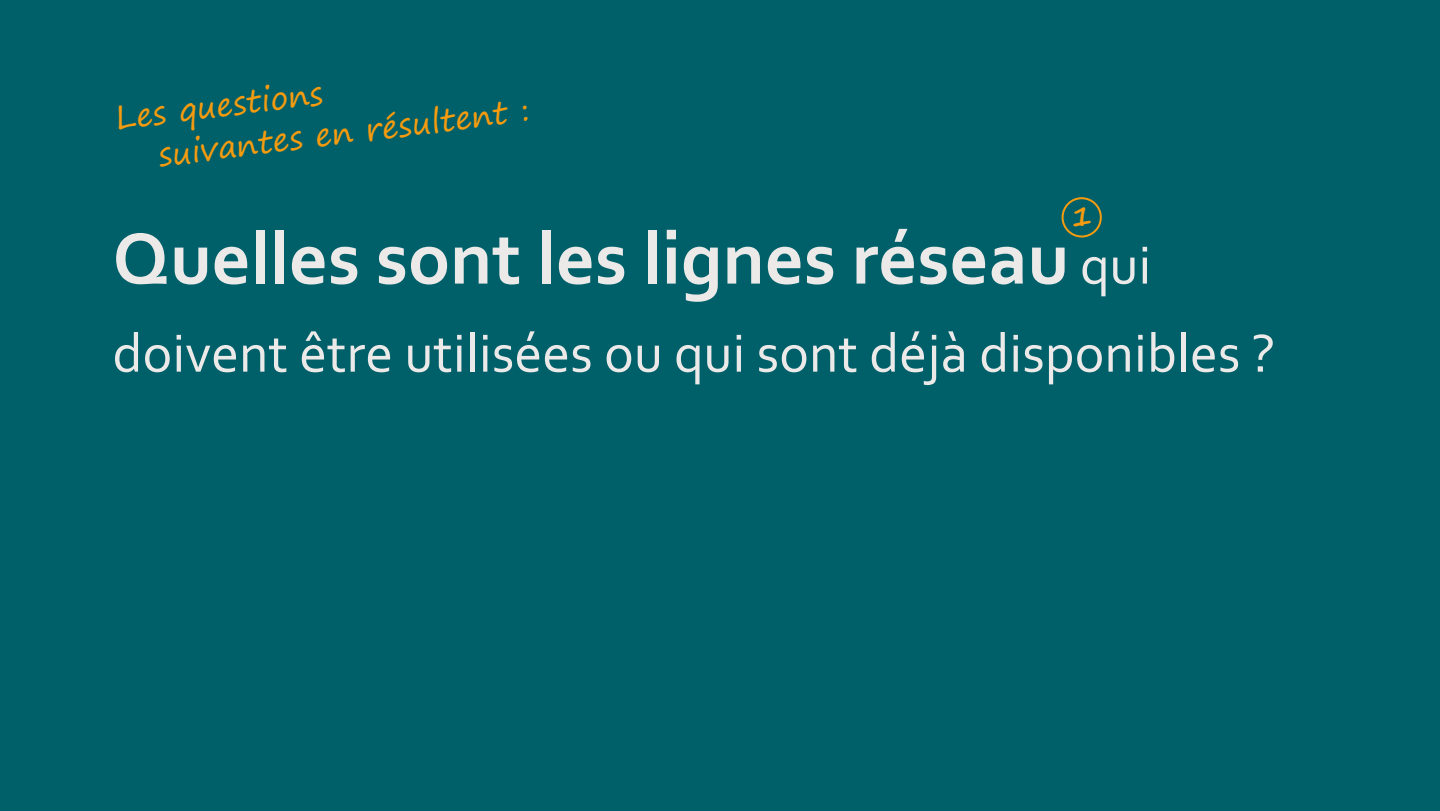
<style>
.page{position:relative;width:1440px;height:811px;background:#fff}
.page>*{position:absolute;margin:0;border:0;box-sizing:border-box;transform-origin:0 0}
.t1{font:700 76px "Corbel";color:#ece9e9}
.t2{font:56px "Corbel";color:#ece9e9}
.t3{font:32px/42px "Segoe Print";color:#f59b10}
.t4{font:700 28px "Segoe Print";color:#f59b10}
.s1{font-weight:400;font-size:56px}
</style>
<div class="page">
<div style="left:0;top:0;width:1440px;height:810px;background:#006069"></div>
<div style="left:1062px;top:197px;width:40px;height:40px;border:2px solid #f59b10;border-radius:50%"></div>
<p class="t3" style="left:151px;top:92px;width:375px;text-indent:-38px;rotate:-7deg">Les questions<br>suivantes en résultent :</p>
<p class="t4" style="left:1071px;top:190px;width:22px">1</p>
<h1 class="t1" style="left:112px;top:211px;width:1040px">Quelles sont les lignes réseau <span class="s1">qui</span></h1>
<p class="t2" style="left:112px;top:318px;width:1165px">doivent être utilisées ou qui sont déjà disponibles ?</p>
</div>
